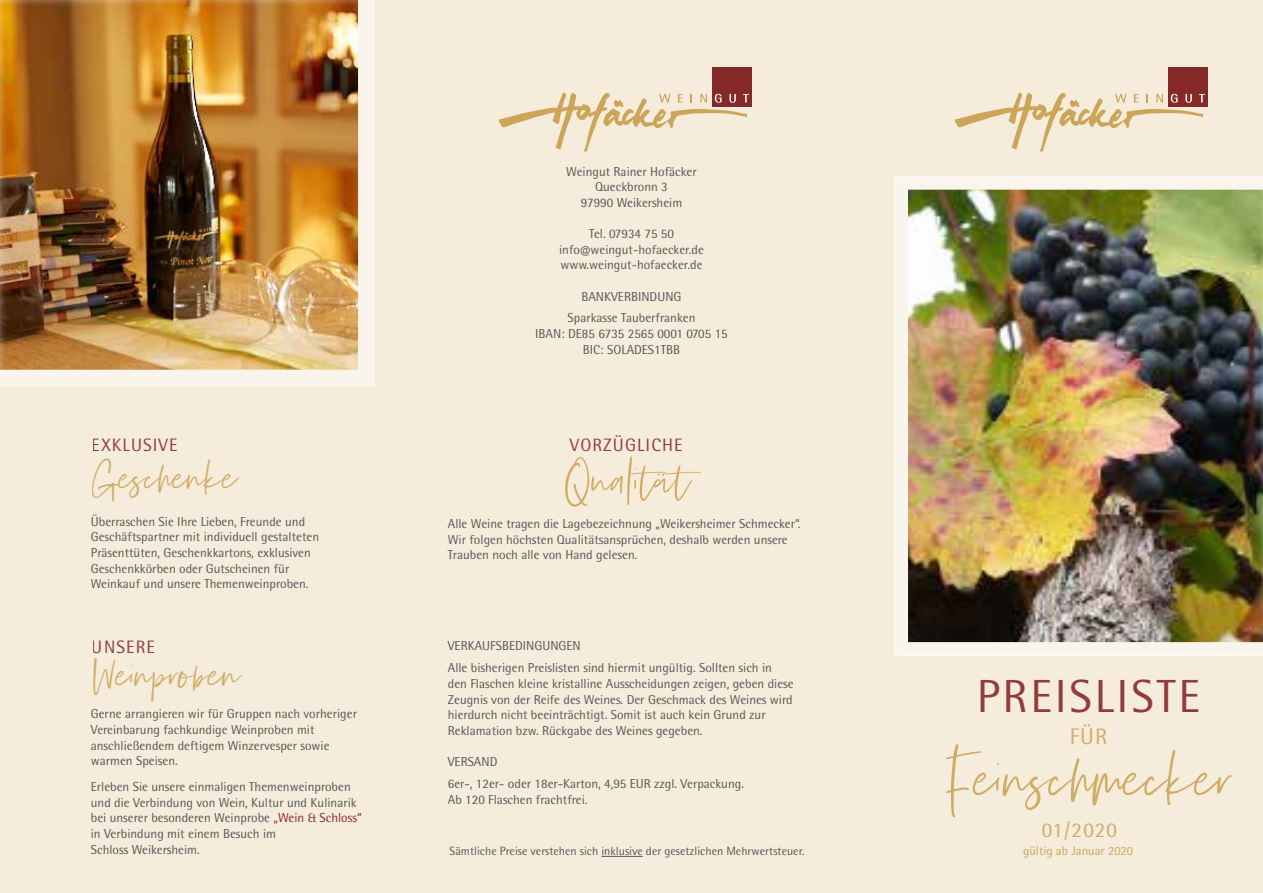
<style>
.page{position:relative;width:1263px;height:893px;background:#f6ecdc}
.page>*{position:absolute;margin:0;border:0;box-sizing:border-box;transform-origin:0 0}
.t1{font:75px "Silver South Script Alt";color:#cca558}
.t2{font:57.15px "Silver South Script Alt";color:#cca558}
.t3{font:48px "Silver South Script Alt";color:#cca558}
.t4{font:46.5px "Rotis Semi Sans Std";letter-spacing:.06em;color:#852928}
.t5{font:22.5px "Rotis Semi Sans Std";color:#cca558}
.t6{font:21px "Rotis Semi Sans Std";letter-spacing:.05em;color:#cca558}
.t7{font:18px "Rotis Semi Sans Std";letter-spacing:.06em;color:#852928}
.t8{font:13.05px/15.6px "Rotis Semi Sans Std";color:#575756}
.t9{font:12.6px "Rotis Semi Sans Std";color:#cca558}
.t10{font:12px "Rotis Semi Sans Std";color:#575756}
.s1{color:#852928}
</style>
<div class="page">
<div style="left:0;top:0;width:377px;height:386px;background:#fff;opacity:.75"></div>
<div style="left:712px;top:68px;width:40px;height:39px;background:#852928"></div>
<svg style="left:499px;top:92px;width:250px;height:60px"></svg>
<hr style="left:601px;top:856px;width:42px;height:1px;background:#575756">
<div style="left:894px;top:174px;width:369px;height:483px;background:#fff;opacity:.75"></div>
<div style="left:1168px;top:68px;width:40px;height:39px;background:#852928"></div>
<svg style="left:955px;top:92px;width:250px;height:60px"></svg>
<h3 class="t7" style="left:92px;top:434px;width:87px">EXKLUSIVE</h3>
<h3 class="t3" style="left:91px;top:449px;width:148px">Geschenke</h3>
<p class="t8" style="left:91px;top:514px;width:230px">Überraschen Sie Ihre Lieben, Freunde und Geschäftspartner mit individuell gestalteten Präsenttüten, Geschenkkartons, exklusiven Geschenkkörben oder Gutscheinen für Weinkauf und unsere Themenweinproben.</p>
<h3 class="t7" style="left:92px;top:636px;width:64px">UNSERE</h3>
<h3 class="t3" style="left:92px;top:646px;width:150px">Weinproben</h3>
<p class="t8" style="left:91px;top:706px;width:268px">Gerne arrangieren wir für Gruppen nach vorheriger Vereinbarung fachkundige Weinproben mit anschließendem deftigem Winzervesper sowie warmen Speisen.</p>
<p class="t8" style="left:91px;top:779px;width:272px">Erleben Sie unsere einmaligen Themenweinproben und die Verbindung von Wein, Kultur und Kulinarik bei unserer besonderen Weinprobe <span class="s1">„Wein &amp; Schloss“ </span>in Verbindung mit einem Besuch im<br>Schloss Weikersheim.</p>
<p class="t8" style="left:566px;top:163px;width:132px;text-align:center">Weingut Rainer Hofäcker<br>Queckbronn 3<br>97990 Weikersheim</p>
<p class="t8" style="left:559px;top:226px;width:146px;text-align:center">Tel. 07934 75 50 info@weingut-hofaecker.de www.weingut-hofaecker.de</p>
<p class="t8" style="left:567px;top:286px;width:129px;line-height:21.6px;text-align:center">BANKVERBINDUNG<br>Sparkasse Tauberfranken</p>
<p class="t8" style="left:535px;top:326px;width:194px;text-align:center">IBAN: DE85 6735 2565 0001 0705 15<br>BIC: SOLADES1TBB</p>
<h3 class="t7" style="left:570px;top:434px;width:114px">VORZÜGLICHE</h3>
<h2 class="t2" style="left:563px;top:446px;width:130px">Qualität</h2>
<p class="t8" style="left:448px;top:516px;width:354px">Alle Weine tragen die Lagebezeichnung „Weikersheimer Schmecker“.<br>Wir folgen höchsten Qualitätsansprüchen, deshalb werden unsere<br>Trauben noch alle von Hand gelesen.</p>
<p class="t8" style="left:448px;top:635px;width:326px;line-height:22.2px">VERKAUFSBEDINGUNGEN<br>Alle bisherigen Preislisten sind hiermit ungültig. Sollten sich in</p>
<p class="t8" style="left:448px;top:676px;width:347px">den Flaschen kleine kristalline Ausscheidungen zeigen, geben diese Zeugnis von der Reife des Weines. Der Geschmack des Weines wird hierdurch nicht beeinträchtigt. Somit ist auch kein Grund zur Reklamation bzw. Rückgabe des Weines gegeben.</p>
<p class="t8" style="left:448px;top:751px;width:298px;line-height:21.6px">VERSAND<br>6er-, 12er- oder 18er-Karton, 4,95 EUR zzgl. Verpackung.</p>
<p class="t8" style="left:448px;top:791px;width:141px">Ab 120 Flaschen frachtfrei.</p>
<p class="t10" style="left:450px;top:844px;width:356px">Sämtliche Preise verstehen sich inklusive der gesetzlichen Mehrwertsteuer.</p>
<h3 class="t4" style="left:976px;top:668px;width:225px">PREISLISTE</h3>
<h3 class="t5" style="left:1069px;top:723px;width:40px">FÜR</h3>
<h1 class="t1" style="left:943px;top:734px;width:292px">Feinschmecker</h1>
<h3 class="t6" style="left:1041px;top:818px;width:77px">01/2020</h3>
<p class="t9" style="left:1023px;top:843px;width:112px">gültig ab Januar 2020</p>
</div>
